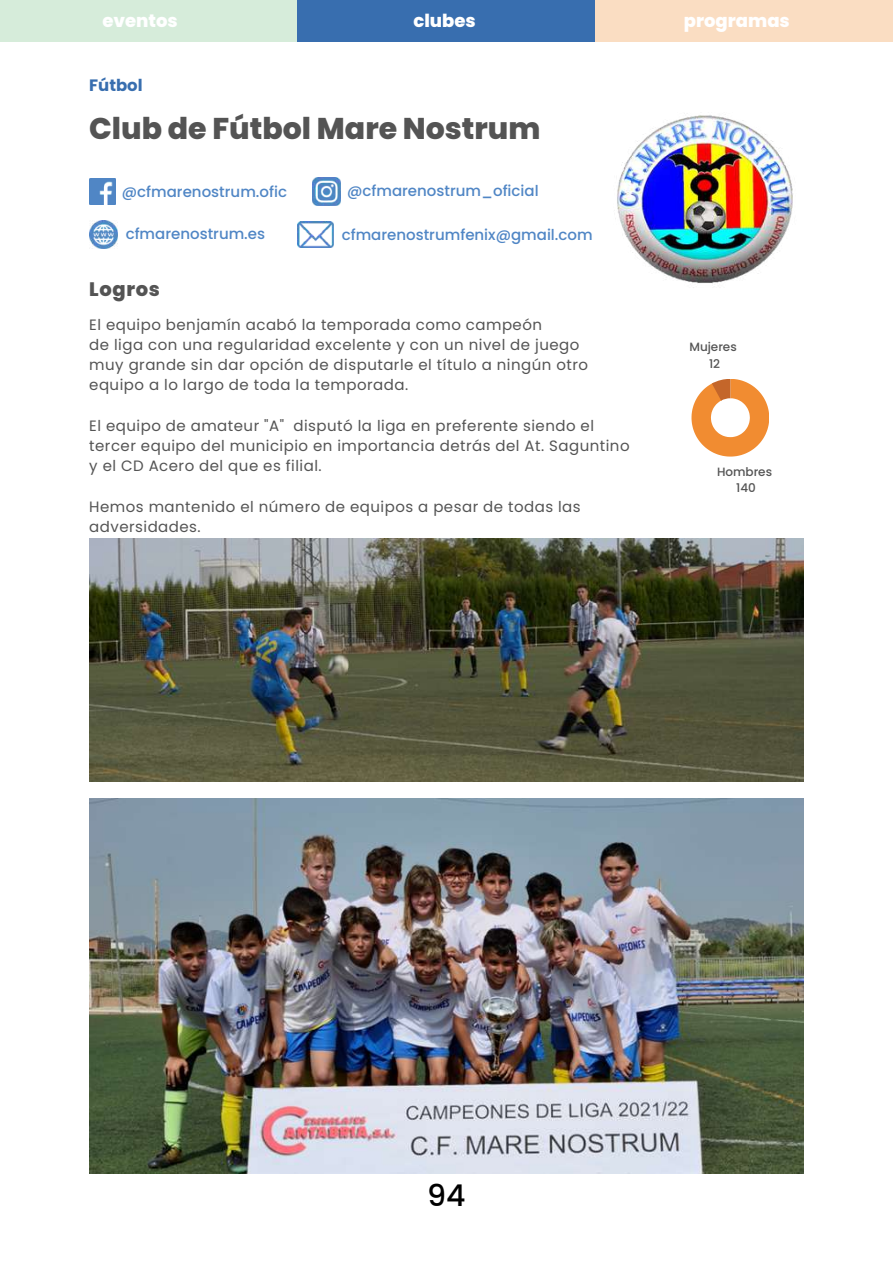
<style>
.page{position:relative;width:893px;height:1264px;background:#fff}
.page>*{position:absolute;margin:0;border:0;box-sizing:border-box;transform-origin:0 0}
.t1{font:800 30px "Poppins";color:#545454}
.t2{font:500 30px "Poppins";color:#000}
.t3{font:800 19.5px "Poppins";letter-spacing:.03em;color:#545454}
.t4{font:800 18px "Poppins";color:#fff}
.t5{font:700 16.5px "Poppins";color:#386eaf}
.t6{font:15px/20.2px "Poppins";letter-spacing:.03em;color:#545454}
.t7{font:500 15px "Poppins";color:#5086c5}
.t8{font:500 12px/16.6px "Poppins";color:#545454;text-align:center}
</style>
<div class="page">
<div style="left:0;top:0;width:297px;height:42px;background:#d6ecda"></div>
<div style="left:297px;top:0;width:297px;height:42px;background:#386eaf"></div>
<div style="left:595px;top:0;width:297px;height:42px;background:#faddc2"></div>
<img style="left:89px;top:178px;width:26px;height:26px">
<img style="left:312px;top:177px;width:28px;height:28px">
<img style="left:90px;top:220px;width:28px;height:28px">
<img style="left:297px;top:221px;width:36px;height:26px">
<img style="left:615px;top:115px;width:178px;height:173px">
<svg style="left:691px;top:379px;width:78px;height:77px"></svg>
<img style="left:90px;top:539px;width:713px;height:242px">
<img style="left:90px;top:799px;width:713px;height:374px">
<p class="t4" style="left:102px;top:8px;width:77px">eventos</p>
<p class="t4" style="left:413px;top:8px;width:64px">clubes</p>
<p class="t4" style="left:684px;top:8px;width:107px">programas</p>
<p class="t5" style="left:89px;top:74px;width:55px">Fútbol</p>
<h1 class="t1" style="left:89px;top:108px;width:453px">Club de Fútbol Mare Nostrum</h1>
<p class="t7" style="left:122px;top:182px;width:167px">@cfmarenostrum.ofic</p>
<p class="t7" style="left:347px;top:180px;width:193px">@cfmarenostrum_oficial</p>
<p class="t7" style="left:126px;top:223px;width:141px">cfmarenostrum.es</p>
<p class="t7" style="left:342px;top:225px;width:252px">cfmarenostrumfenix@gmail.com</p>
<h2 class="t3" style="left:89px;top:276px;width:72px">Logros</h2>
<p class="t6" style="left:89px;top:314px;width:500px">El equipo benjamín acabó la temporada como campeón<br>de liga con una regularidad excelente y con un nivel de juego muy grande sin dar opción de disputarle el título a ningún otro equipo a lo largo de toda la temporada.</p>
<p class="t6" style="left:89px;top:415px;width:542px">El equipo de amateur "A" disputó la liga en preferente siendo el tercer equipo del municipio en importancia detrás del At. Saguntino y el CD Acero del que es filial.</p>
<p class="t6" style="left:89px;top:496px;width:493px">Hemos mantenido el número de equipos a pesar de todas las adversidades.</p>
<p class="t8" style="left:689px;top:339px;width:49px">Mujeres<br>12</p>
<p class="t8" style="left:717px;top:463px;width:57px">Hombres<br>140</p>
<h1 class="t2" style="left:427px;top:1174px;width:40px">94</h1>
</div>
